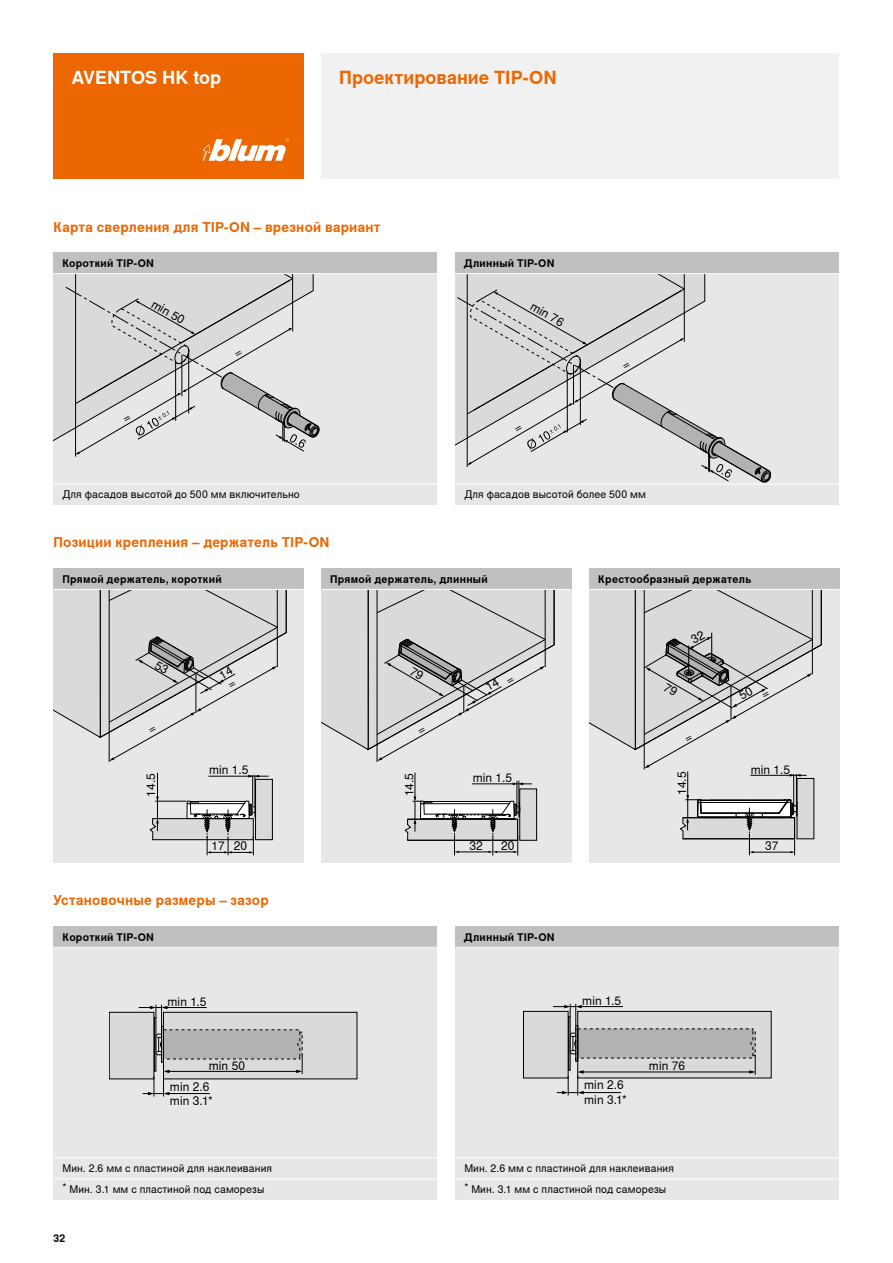
<style>
.page{position:relative;width:893px;height:1263px;background:#fff}
.page>*{position:absolute;margin:0;border:0;box-sizing:border-box;transform-origin:0 0}
.t1{font:700 18px "Nimbus Sans Global";color:#ec6602}
.t2{font:700 18px "Nimbus Sans Global";letter-spacing:-.005em;color:#fff}
.t3{font:700 13.5px "Nimbus Sans Global";letter-spacing:.015em;color:#ec6602}
.t4{font:12px/21px "Nimbus Sans Global";letter-spacing:.01em;color:#000}
.t5{font:10.5px "Nimbus Sans Global";letter-spacing:.015em;color:#000}
.t6{font:700 10.5px "Nimbus Sans Global";letter-spacing:.025em;color:#000}
</style>
<div class="page">
<div style="left:321px;top:54px;width:518px;height:125px;background:#f0f0f0"></div>
<div style="left:54px;top:54px;width:250px;height:125px;background:#ec6602"></div>
<svg style="left:202px;top:138px;width:87px;height:23px"></svg>
<div style="left:53px;top:253px;width:384px;height:252px;background:#e7e7e7"></div>
<div style="left:54px;top:947px;width:383px;height:253px;background:#e7e7e7"></div>
<div style="left:163px;top:1012px;width:194px;height:67px;background:#dadada"></div>
<div style="left:163px;top:1012px;width:194px;height:67px;border:1px solid #000"></div>
<div style="left:109px;top:1012px;width:45px;height:67px;background:#dadada"></div>
<div style="left:109px;top:1012px;width:45px;height:67px;border:1px solid #000"></div>
<svg style="left:139px;top:1005px;width:164px;height:91px"></svg>
<hr style="left:166px;top:1071px;width:134px;height:1px;background:#000">
<div style="left:54px;top:568px;width:250px;height:295px;background:#e7e7e7"></div>
<div style="left:321px;top:568px;width:250px;height:295px;background:#e7e7e7"></div>
<div style="left:589px;top:568px;width:250px;height:295px;background:#e7e7e7"></div>
<div style="left:455px;top:253px;width:384px;height:252px;background:#e7e7e7"></div>
<div style="left:455px;top:947px;width:384px;height:253px;background:#e7e7e7"></div>
<div style="left:578px;top:1011px;width:193px;height:67px;background:#dadada"></div>
<div style="left:523px;top:1011px;width:45px;height:67px;background:#dadada"></div>
<div style="left:523px;top:1011px;width:45px;height:67px;border:1px solid #000"></div>
<svg style="left:553px;top:1004px;width:203px;height:91px"></svg>
<hr style="left:579px;top:1072px;width:174px;height:1px;background:#000">
<hr style="left:109px;top:732px;width:1px;height:30px;background:#000">
<div style="left:53px;top:568px;width:251px;height:21px;background:#c0c0c1"></div>
<div style="left:321px;top:568px;width:250px;height:21px;background:#c0c0c1"></div>
<div style="left:589px;top:568px;width:250px;height:21px;background:#c0c0c1"></div>
<div style="left:455px;top:253px;width:384px;height:21px;background:#c0c0c1"></div>
<div style="left:455px;top:926px;width:384px;height:21px;background:#c0c0c1"></div>
<div style="left:53px;top:253px;width:384px;height:21px;background:#c0c0c1"></div>
<div style="left:54px;top:926px;width:383px;height:21px;background:#c0c0c1"></div>
<div style="left:520px;top:789px;width:17px;height:51px;background:#dadada"></div>
<div style="left:519px;top:788px;width:18px;height:53px;border:1px solid #000"></div>
<svg style="left:404px;top:772px;width:128px;height:83px"></svg>
<div style="left:255px;top:779px;width:17px;height:61px;background:#dadada"></div>
<div style="left:255px;top:779px;width:18px;height:61px;border:1px solid #000"></div>
<svg style="left:149px;top:773px;width:120px;height:82px"></svg>
<hr style="left:53px;top:589px;width:251px;height:1px;background:#fff">
<hr style="left:53px;top:273px;width:384px;height:1px;background:#fff">
<hr style="left:54px;top:947px;width:383px;height:1px;background:#fff">
<hr style="left:54px;top:1157px;width:383px;height:1px;background:#fff">
<hr style="left:455px;top:1157px;width:384px;height:1px;background:#fff">
<hr style="left:54px;top:1178px;width:383px;height:1px;background:#fff">
<hr style="left:455px;top:1178px;width:384px;height:1px;background:#fff">
<hr style="left:53px;top:484px;width:384px;height:1px;background:#fff">
<hr style="left:455px;top:484px;width:384px;height:1px;background:#fff">
<hr style="left:321px;top:589px;width:250px;height:1px;background:#fff">
<hr style="left:455px;top:273px;width:384px;height:1px;background:#fff">
<hr style="left:455px;top:947px;width:384px;height:1px;background:#fff">
<hr style="left:589px;top:589px;width:250px;height:1px;background:#fff">
<svg style="left:589px;top:589px;width:233px;height:266px"></svg>
<svg style="left:54px;top:274px;width:265px;height:183px"></svg>
<svg style="left:455px;top:274px;width:316px;height:208px"></svg>
<svg style="left:53px;top:589px;width:234px;height:172px"></svg>
<svg style="left:321px;top:589px;width:233px;height:173px"></svg>
<h1 class="t2" style="left:71px;top:67px;width:151px">AVENTOS HK top</h1>
<h1 class="t1" style="left:339px;top:67px;width:219px">Проектирование TIP-ON</h1>
<p class="t3" style="left:53px;top:219px;width:328px">Карта сверления для TIP-ON – врезной вариант</p>
<p class="t6" style="left:62px;top:257px;width:93px">Короткий TIP-ON</p>
<p class="t6" style="left:464px;top:257px;width:92px">Длинный TIP-ON</p>
<p class="t4" style="left:157px;top:294px;width:38px;rotate:29deg">min 50</p>
<p class="t4" style="left:536px;top:296px;width:38px;rotate:29deg">min 76</p>
<p class="t5" style="left:62px;top:489px;width:239px">Для фасадов высотой до 500 мм включительно</p>
<p class="t5" style="left:464px;top:489px;width:183px">Для фасадов высотой более 500 мм</p>
<p class="t3" style="left:53px;top:535px;width:277px">Позиции крепления – держатель TIP-ON</p>
<p class="t6" style="left:62px;top:573px;width:161px">Прямой держатель, короткий</p>
<p class="t6" style="left:330px;top:573px;width:159px">Прямой держатель, длинный</p>
<p class="t6" style="left:598px;top:573px;width:155px">Крестообразный держатель</p>
<p class="t4" style="left:140px;top:796px;width:25px;rotate:-90deg">14.5</p>
<p class="t4" style="left:209px;top:760px;width:41px">min 1.5</p>
<p class="t4" style="left:399px;top:796px;width:25px;rotate:-90deg">14.5</p>
<p class="t4" style="left:473px;top:767px;width:41px">min 1.5</p>
<p class="t4" style="left:671px;top:795px;width:25px;rotate:-90deg">14.5</p>
<p class="t4" style="left:212px;top:836px;width:15px">17</p>
<p class="t4" style="left:234px;top:836px;width:15px">20</p>
<p class="t4" style="left:469px;top:835px;width:15px">32</p>
<p class="t4" style="left:501px;top:835px;width:15px">20</p>
<p class="t3" style="left:53px;top:892px;width:217px">Установочные размеры – зазор</p>
<p class="t6" style="left:62px;top:931px;width:93px">Короткий TIP-ON</p>
<p class="t6" style="left:464px;top:931px;width:92px">Длинный TIP-ON</p>
<p class="t4" style="left:167px;top:991px;width:41px">min 1.5</p>
<p class="t4" style="left:582px;top:990px;width:41px">min 1.5</p>
<p class="t4" style="left:170px;top:1055px;width:77px;text-indent:39px">min 50 min 2.6</p>
<p class="t4" style="left:170px;top:1090px;width:44px">min 3.1*</p>
<p class="t4" style="left:584px;top:1078px;width:44px;line-height:14.4px">min 2.6 min 3.1*</p>
<p class="t4" style="left:649px;top:1056px;width:38px">min 76</p>
<p class="t5" style="left:62px;top:1162px;width:211px">Мин. 2.6 мм с пластиной для наклеивания</p>
<p class="t5" style="left:464px;top:1162px;width:211px">Мин. 2.6 мм с пластиной для наклеивания</p>
<p class="t5" style="left:62px;top:1183px;width:203px">* Мин. 3.1 мм с пластиной под саморезы</p>
<p class="t5" style="left:464px;top:1183px;width:203px">* Мин. 3.1 мм с пластиной под саморезы</p>
<p class="t6" style="left:54px;top:1232px;width:13px">32</p>
<p class="t4" style="left:751px;top:759px;width:41px">min 1.5</p>
<p class="t4" style="left:765px;top:836px;width:15px">37</p>
</div>
